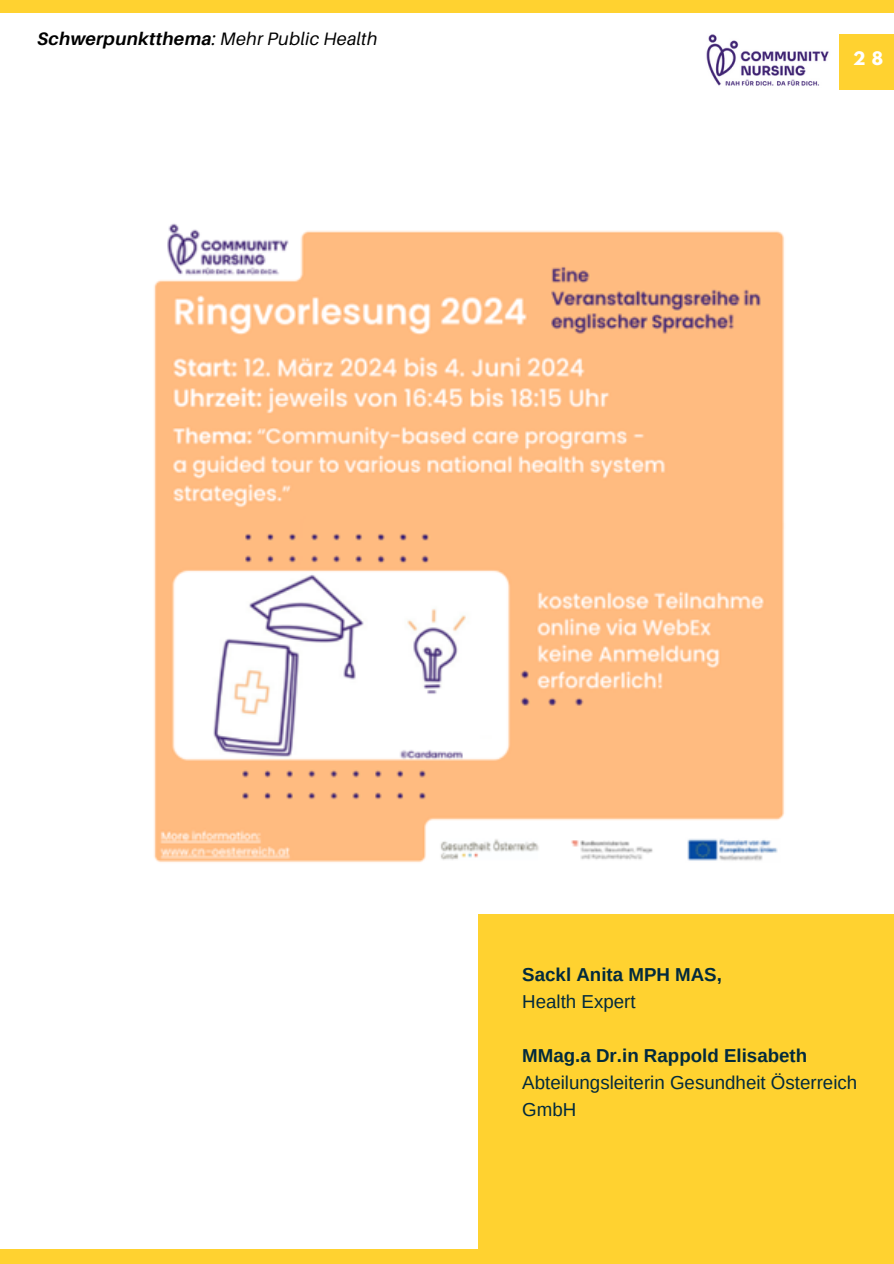
<style>
.page{position:relative;width:894px;height:1264px;background:#fff}
.page>*{position:absolute;margin:0;border:0;box-sizing:border-box;transform-origin:0 0}
.t1{font:18.75px/27px "Arimo";color:#022a3d}
.t2{font:700 18.75px/27px "Arimo";color:#022a3d}
.t3{font:italic 18px "Aileron";letter-spacing:.015em;color:#000}
.t4{font:700 16.5px "League Spartan";color:#fff}
.s1{font-weight:700}
.s2{font-weight:400}
</style>
<div class="page">
<div style="left:0;top:0;width:893px;height:12px;background:#ffd230"></div>
<div style="left:0;top:1249px;width:893px;height:14px;background:#ffd230"></div>
<div style="left:839px;top:34px;width:54px;height:55px;background:#ffd230"></div>
<img style="left:706px;top:34px;width:123px;height:52px">
<img style="left:154px;top:223px;width:631px;height:640px">
<div style="left:478px;top:914px;width:415px;height:349px;background:#ffd230"></div>
<p class="t3" style="left:37px;top:27px;width:341px"><span class="s1">Schwerpunktthema</span>: Mehr Public Health</p>
<h1 class="t4" style="left:852px;top:51px;width:31px">2 8</h1>
<h1 class="t2" style="left:522px;top:960px;width:201px">Sackl Anita MPH MAS,<br><span class="s2">Health Expert</span></h1>
<h1 class="t1" style="left:522px;top:1041px;width:336px"><span class="s1">MMag.a Dr.in Rappold Elisabeth<br></span>Abteilungsleiterin Gesundheit Österreich<br>GmbH</h1>
</div>
